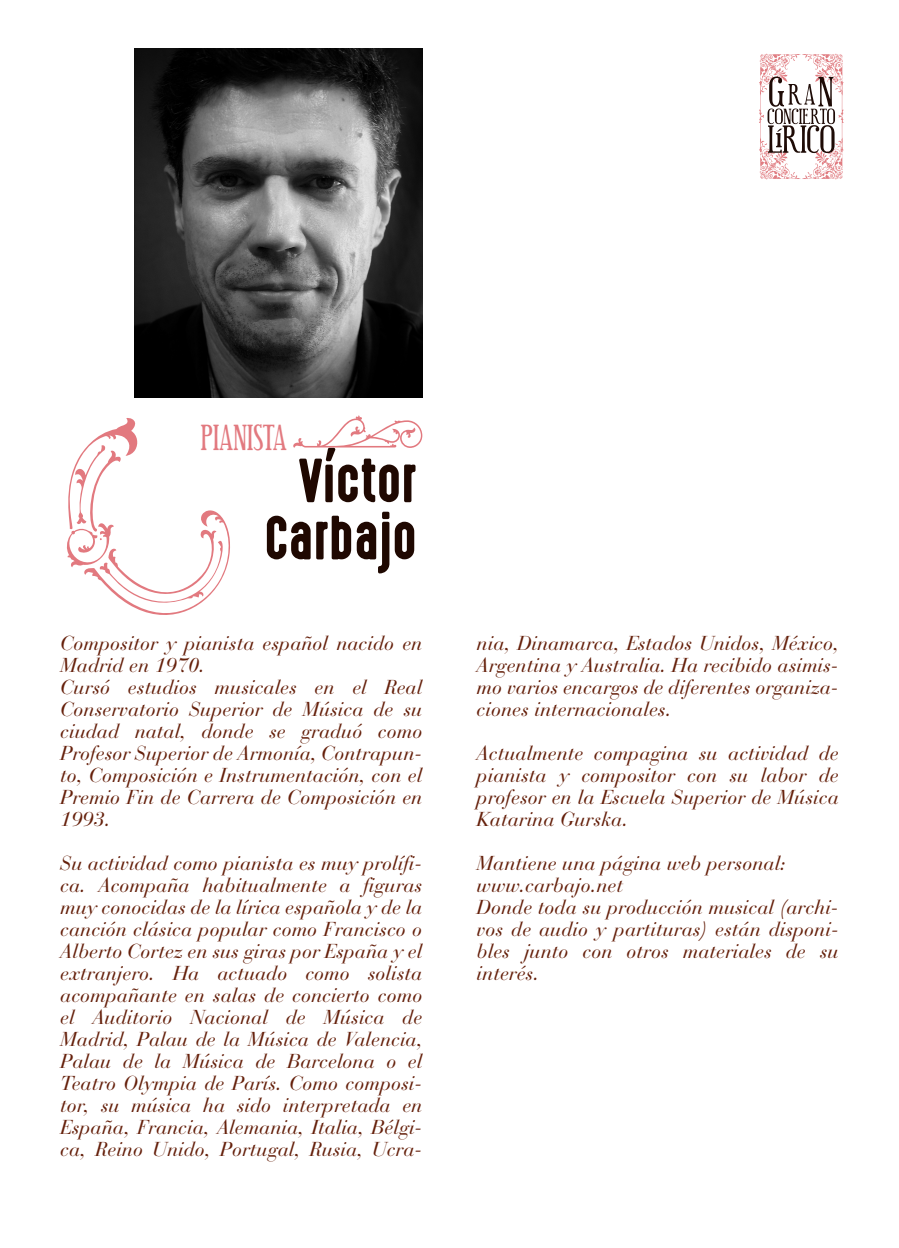
<style>
.page{position:relative;width:899px;height:1248px;background:#fff}
.page>*{position:absolute;margin:0;border:0;box-sizing:border-box;transform-origin:0 0}
.t1{font:56px/57.2px "High Voltage";color:#1f0801;text-align:right}
.t2{font:29.6px "Euphorigenic";color:#e2797f}
.t3{font:italic 20px/22px "Bauer Bodoni";color:#65200b;text-align:justify}
</style>
<div class="page">
<img style="left:135px;top:48px;width:287px;height:349px">
<svg style="left:67px;top:418px;width:163px;height:197px"></svg>
<svg style="left:293px;top:415px;width:129px;height:33px"></svg>
<svg style="left:759px;top:54px;width:84px;height:125px"></svg>
<h2 class="t2" style="left:201px;top:420px;width:88px">PIANISTA</h2>
<h1 class="t1" style="left:264px;top:454px;width:154px">Víctor<br>Carbajo</h1>
<p class="t3" style="left:60px;top:632px;width:363px;text-align:left">Compositor y pianista español nacido en<br>Madrid en 1970.<br>Cursó estudios musicales en el Real<br>Conservatorio Superior de Música de su ciudad natal, donde se graduó como<br>Profesor Superior de Armonía, Contrapun&shy;to, Composición e Instrumentación, con el<br>Premio Fin de Carrera de Composición en<br>1993.</p>
<p class="t3" style="left:60px;top:852px;width:363px">Su actividad como pianista es muy prolífi&shy;ca. Acompaña habitualmente a figuras muy conocidas de la lírica española y de la canción clásica popular como Francisco o Alberto Cortez en sus giras por España y el extranjero. Ha actuado como solista acompañante en salas de concierto como el Auditorio Nacional de Música de Madrid, Palau de la Música de Valencia, Palau de la Música de Barcelona o el Teatro Olympia de París. Como composi&shy;tor, su música ha sido interpretada en España, Francia, Alemania, Italia, Bélgi&shy;ca, Reino Unido, Portugal, Rusia, Ucra-</p>
<p class="t3" style="left:476px;top:632px;width:363px">nia, Dinamarca, Estados Unidos, México, Argentina y Australia. Ha recibido asimis&shy;mo varios encargos de diferentes organiza&shy;ciones internacionales.</p>
<p class="t3" style="left:476px;top:742px;width:363px">Actualmente compagina su actividad de pianista y compositor con su labor de profesor en la Escuela Superior de Música Katarina Gurska.</p>
<p class="t3" style="left:476px;top:852px;width:363px;text-align:left">Mantiene una página web personal: www.carbajo.net<br>Donde toda su producción musical (archi&shy;vos de audio y partituras) están disponi&shy;bles junto con otros materiales de su interés.</p>
</div>
